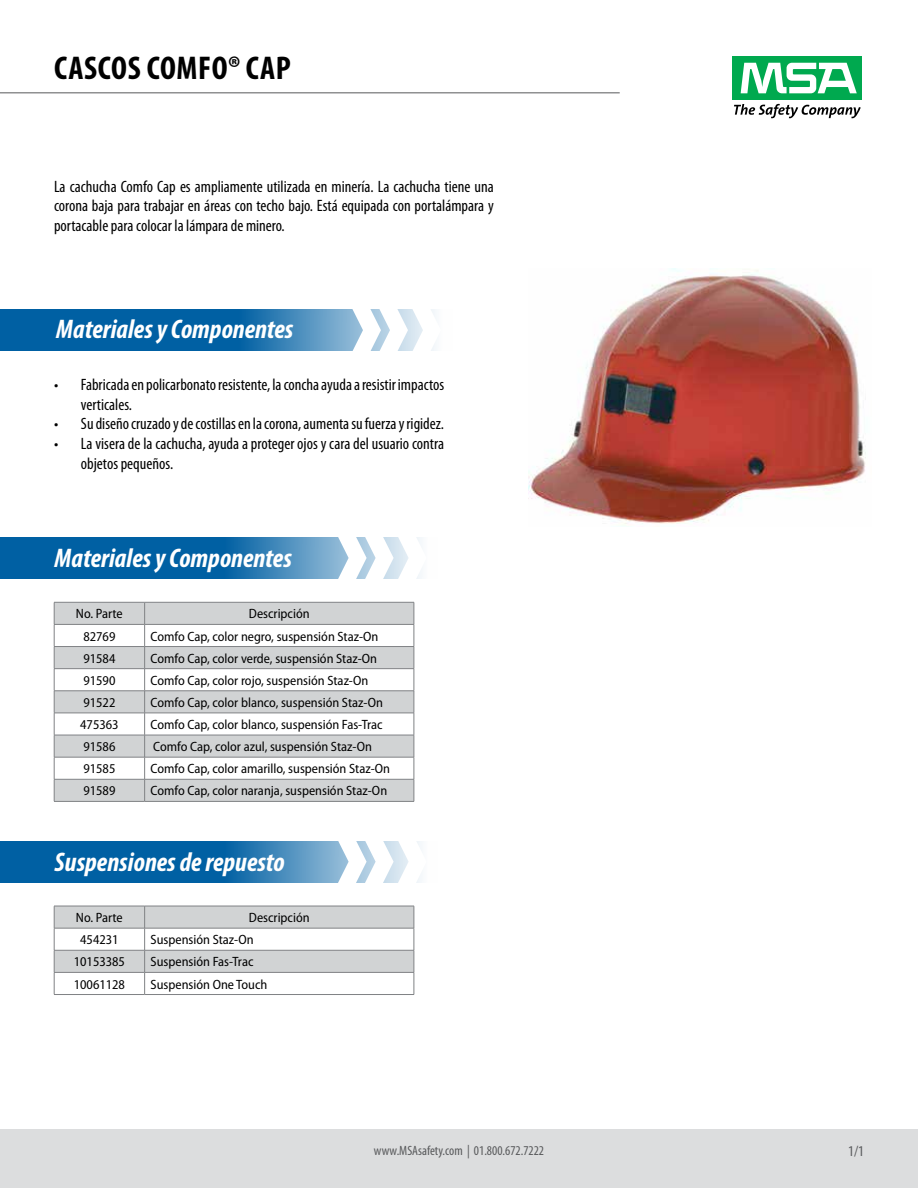
<style>
.page{position:relative;width:918px;height:1188px;background:#fff}
.page>*{position:absolute;margin:0;border:0;box-sizing:border-box;transform-origin:0 0}
.t1{font:700 condensed 33px "Myriad Pro";letter-spacing:.02em;color:#000}
.t2{font:italic 700 condensed 27px "Myriad Pro";color:#fff}
.t3{font:condensed 16.5px/19.8px "Myriad Pro";color:#000}
.t4{font:condensed 15px "Myriad Pro";color:#58595b}
.t5{font:semi-condensed 13.5px "Myriad Pro";color:#000}
.t6{font:condensed 13.5px "Myriad Pro";color:#58595b}
</style>
<div class="page">
<div style="left:0;top:1130px;width:918px;height:58px;background:#dcddde"></div>
<svg style="left:0;top:309px;width:348px;height:42px;background:#156caa"></svg>
<svg style="left:348px;top:309px;width:87px;height:42px"></svg>
<svg style="left:0;top:537px;width:334px;height:42px;background:#166daa"></svg>
<svg style="left:334px;top:537px;width:87px;height:42px"></svg>
<svg style="left:0;top:841px;width:334px;height:42px;background:#166daa"></svg>
<svg style="left:334px;top:841px;width:87px;height:42px"></svg>
<svg style="left:734px;top:104px;width:127px;height:14px"></svg>
<div style="left:733px;top:56px;width:129px;height:44px;background:#00a94f"></div>
<svg style="left:741px;top:63px;width:116px;height:30px"></svg>
<hr style="left:0;top:92px;width:620px;height:1px;background:#58595b">
<img style="left:528px;top:268px;width:338px;height:256px">
<svg style="left:55px;top:603px;width:359px;height:198px;fill:#d1d3d4"></svg>
<hr style="left:54px;top:602px;width:91px;height:1px;background:#808285">
<hr style="left:145px;top:602px;width:269px;height:1px;background:#808285">
<hr style="left:54px;top:624px;width:91px;height:1px;background:#808285">
<hr style="left:145px;top:624px;width:269px;height:1px;background:#808285">
<hr style="left:54px;top:646px;width:91px;height:1px;background:#808285">
<hr style="left:145px;top:646px;width:269px;height:1px;background:#808285">
<hr style="left:54px;top:668px;width:91px;height:1px;background:#808285">
<hr style="left:145px;top:668px;width:269px;height:1px;background:#808285">
<hr style="left:54px;top:691px;width:91px;height:1px;background:#808285">
<hr style="left:145px;top:691px;width:269px;height:1px;background:#808285">
<hr style="left:54px;top:713px;width:91px;height:1px;background:#808285">
<hr style="left:145px;top:713px;width:269px;height:1px;background:#808285">
<hr style="left:54px;top:735px;width:91px;height:1px;background:#808285">
<hr style="left:145px;top:735px;width:269px;height:1px;background:#808285">
<hr style="left:54px;top:757px;width:91px;height:1px;background:#808285">
<hr style="left:145px;top:757px;width:269px;height:1px;background:#808285">
<hr style="left:54px;top:779px;width:91px;height:1px;background:#808285">
<svg style="left:54px;top:602px;width:1px;height:199px"></svg>
<hr style="left:145px;top:779px;width:269px;height:1px;background:#808285">
<svg style="left:144px;top:602px;width:1px;height:199px"></svg>
<svg style="left:414px;top:602px;width:1px;height:199px"></svg>
<hr style="left:54px;top:801px;width:91px;height:1px;background:#808285">
<hr style="left:145px;top:801px;width:269px;height:1px;background:#808285">
<svg style="left:54px;top:906px;width:361px;height:88px"></svg>
<hr style="left:54px;top:994px;width:91px;height:1px;background:#808285">
<hr style="left:145px;top:994px;width:269px;height:1px;background:#808285">
<h1 class="t1" style="left:54px;top:47px;width:238px">CASCOS COMFO® CAP</h1>
<p class="t3" style="left:54px;top:176px;width:441px;text-align:justify">La cachucha Comfo Cap es ampliamente utilizada en minería. La cachucha tiene una corona baja para trabajar en áreas con techo bajo. Está equipada con portalámpara y portacable para colocar la lámpara de minero.</p>
<h2 class="t2" style="left:56px;top:312px;width:239px">Materiales y Componentes</h2>
<p class="t3" style="left:81px;top:374px;width:365px;text-indent:-27px">• Fabricada en policarbonato resistente, la concha ayuda a resistir impactos verticales.</p>
<p class="t3" style="left:54px;top:414px;width:392px">• Su diseño cruzado y de costillas en la corona, aumenta su fuerza y rigidez.</p>
<p class="t3" style="left:81px;top:434px;width:365px;text-indent:-27px">• La visera de la cachucha, ayuda a proteger ojos y cara del usuario contra objetos pequeños.</p>
<h2 class="t2" style="left:55px;top:541px;width:239px">Materiales y Componentes</h2>
<p class="t5" style="left:76px;top:606px;width:48px">No. Parte</p>
<p class="t5" style="left:249px;top:606px;width:62px">Descripción</p>
<p class="t5" style="left:83px;top:628px;width:34px">82769</p>
<p class="t5" style="left:151px;top:628px;width:229px">Comfo Cap, color negro, suspensión Staz-On</p>
<p class="t5" style="left:83px;top:650px;width:34px">91584</p>
<p class="t5" style="left:151px;top:650px;width:228px">Comfo Cap, color verde, suspensión Staz-On</p>
<p class="t5" style="left:83px;top:672px;width:34px">91590</p>
<p class="t5" style="left:151px;top:672px;width:219px">Comfo Cap, color rojo, suspensión Staz-On</p>
<p class="t5" style="left:83px;top:694px;width:34px">91522</p>
<p class="t5" style="left:151px;top:694px;width:234px">Comfo Cap, color blanco, suspensión Staz-On</p>
<p class="t5" style="left:80px;top:716px;width:40px">475363</p>
<p class="t5" style="left:151px;top:716px;width:234px">Comfo Cap, color blanco, suspensión Fas-Trac</p>
<p class="t5" style="left:83px;top:738px;width:34px">91586</p>
<p class="t5" style="left:153px;top:738px;width:220px">Comfo Cap, color azul, suspensión Staz-On</p>
<p class="t5" style="left:83px;top:761px;width:34px">91585</p>
<p class="t5" style="left:151px;top:761px;width:241px">Comfo Cap, color amarillo, suspensión Staz-On</p>
<p class="t5" style="left:83px;top:783px;width:34px">91589</p>
<p class="t5" style="left:151px;top:783px;width:238px">Comfo Cap, color naranja, suspensión Staz-On</p>
<h2 class="t2" style="left:55px;top:845px;width:232px">Suspensiones de repuesto</h2>
<p class="t5" style="left:76px;top:909px;width:48px">No. Parte</p>
<p class="t5" style="left:249px;top:909px;width:62px">Descripción</p>
<p class="t5" style="left:80px;top:931px;width:40px">454231</p>
<p class="t5" style="left:151px;top:931px;width:105px">Suspensión Staz-On</p>
<p class="t5" style="left:74px;top:954px;width:53px">10153385</p>
<p class="t5" style="left:151px;top:954px;width:104px">Suspensión Fas-Trac</p>
<p class="t5" style="left:74px;top:976px;width:53px">10061128</p>
<p class="t5" style="left:151px;top:976px;width:118px">Suspensión One Touch</p>
<p class="t6" style="left:374px;top:1142px;width:172px">www.MSAsafety.com | 01.800.672.7222</p>
<p class="t4" style="left:848px;top:1142px;width:17px">1/1</p>
</div>
